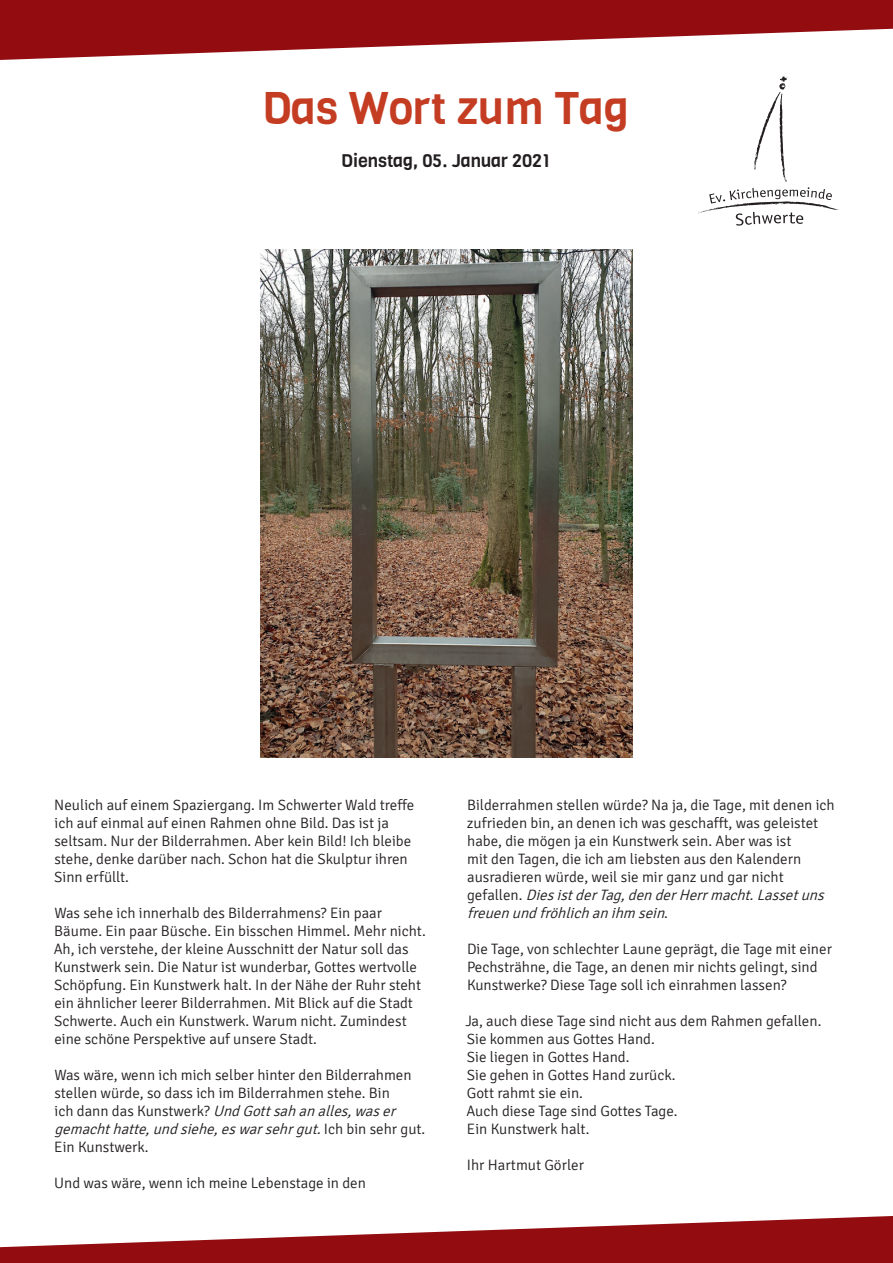
<style>
.page{position:relative;width:893px;height:1263px;background:#fff}
.page>*{position:absolute;margin:0;border:0;box-sizing:border-box;transform-origin:0 0}
.t1{font:45px "Viga";color:#c43d23}
.t2{font:18px "Viga";color:#231f20}
.t3{font:300 15px/18px "Signika";color:#231f20}
.s1{font-style:italic}
</style>
<div class="page">
<svg style="left:698px;top:77px;width:141px;height:149px"></svg>
<svg style="left:0;top:0;width:893px;height:60px;fill:#920c10"></svg>
<svg style="left:0;top:1216px;width:893px;height:47px"></svg>
<img style="left:260px;top:250px;width:373px;height:508px">
<h1 class="t1" style="left:262px;top:78px;width:368px">Das Wort zum Tag</h1>
<p class="t2" style="left:341px;top:149px;width:210px">Dienstag, 05. Januar 2021</p>
<p class="t3" style="left:54px;top:796px;width:362px">Neulich auf einem Spaziergang. Im Schwerter Wald treffe ich auf einmal auf einen Rahmen ohne Bild. Das ist ja seltsam. Nur der Bilderrahmen. Aber kein Bild! Ich bleibe stehe, denke darüber nach. Schon hat die Skulptur ihren Sinn erfüllt.</p>
<p class="t3" style="left:54px;top:904px;width:373px">Was sehe ich innerhalb des Bilderrahmens? Ein paar Bäume. Ein paar Büsche. Ein bisschen Himmel. Mehr nicht.<br>Ah, ich verstehe, der kleine Ausschnitt der Natur soll das Kunstwerk sein. Die Natur ist wunderbar, Gottes wertvolle Schöpfung. Ein Kunstwerk halt. In der Nähe der Ruhr steht ein ähnlicher leerer Bilderrahmen. Mit Blick auf die Stadt Schwerte. Auch ein Kunstwerk. Warum nicht. Zumindest eine schöne Perspektive auf unsere Stadt.</p>
<p class="t3" style="left:54px;top:1066px;width:373px">Was wäre, wenn ich mich selber hinter den Bilderrahmen stellen würde, so dass ich im Bilderrahmen stehe. Bin<br>i c h d a n n d a s Ku n s t we r k? <span class="s1">UndGottsahanalles,waser gemachthatte,undsiehe,eswarsehrgut.</span>I c h b i n s e h r g u t .<br>Ein Kunstwerk.</p>
<p class="t3" style="left:54px;top:1174px;width:313px">Und was wäre, wenn ich meine Lebenstage in den</p>
<p class="t3" style="left:467px;top:796px;width:369px">Bilderrahmen stellen würde? Na ja, die Tage, mit denen ich zufrieden bin, an denen ich was geschafft, was geleistet habe, die mögen ja ein Kunstwerk sein. Aber was ist<br>mit den Tagen, die ich am liebsten aus den Kalendern ausradieren würde, weil sie mir ganz und gar nicht<br>g e f a l l e n . <span class="s1">DiesistderTag,denderHerrmacht.Lassetuns freuenundfröhlichanihm sein</span>.</p>
<p class="t3" style="left:467px;top:940px;width:366px">Die Tage, von schlechter Laune geprägt, die Tage mit einer<br>Pechsträhne, die Tage, an denen mir nichts gelingt, sind<br>Kunstwerke? Diese Tage soll ich einrahmen lassen?</p>
<p class="t3" style="left:465px;top:1012px;width:357px">Ja, auch diese Tage sind nicht aus dem Rahmen gefallen.<br>Sie kommen aus Gottes Hand.<br>Sie liegen in Gottes Hand.<br>Sie gehen in Gottes Hand zurück.<br>Gott rahmt sie ein.<br>Auch diese Tage sind Gottes Tage.<br>Ein Kunstwerk halt.</p>
<p class="t3" style="left:467px;top:1156px;width:119px">Ihr Hartmut Görler</p>
</div>
